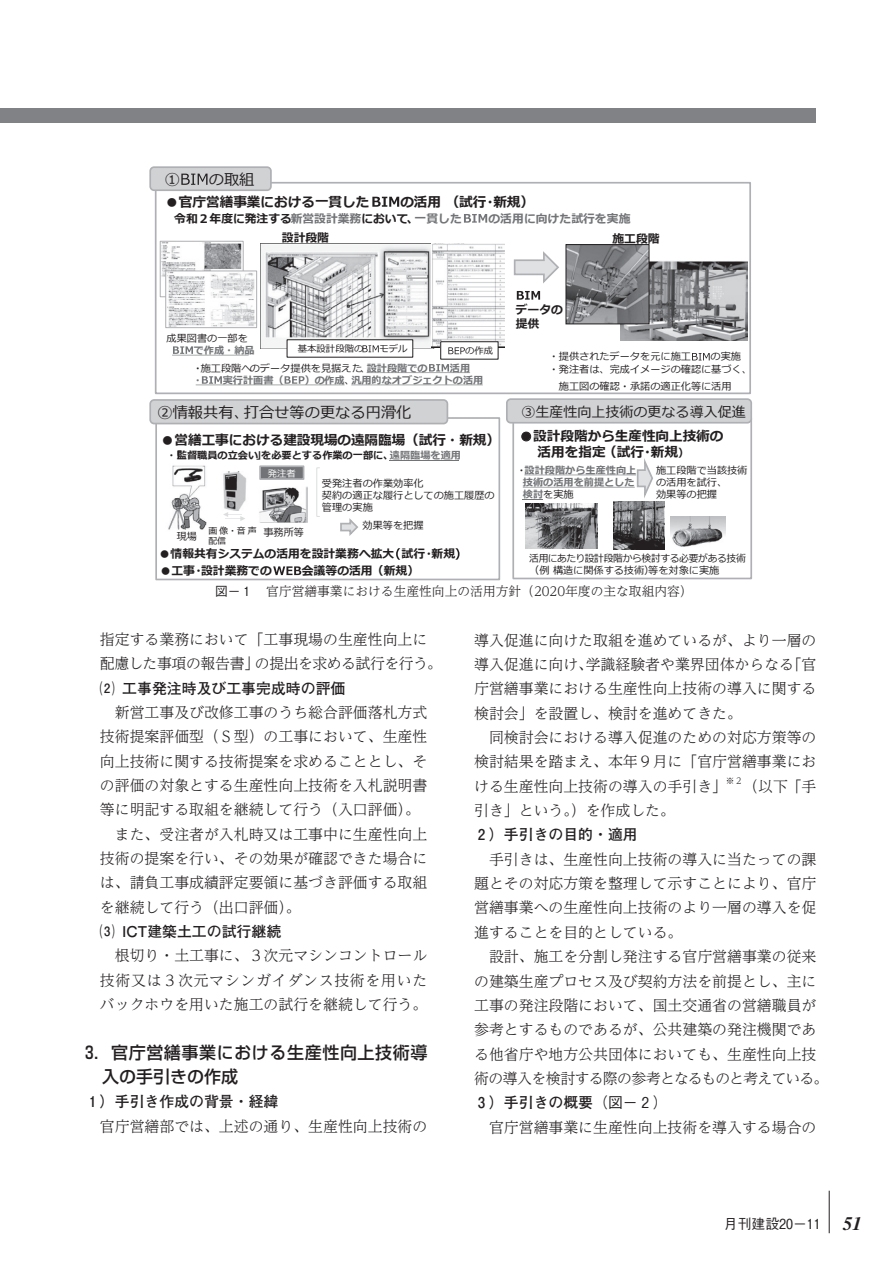
<style>
.page{position:relative;width:893px;height:1263px;background:#fff}
.page>*{position:absolute;margin:0;border:0;box-sizing:border-box;transform-origin:0 0}
.見出し{font:16.95px/24.3px "M Num Shin Go Medium";letter-spacing:.035em;color:#231f20}
.t1{font:15.3px "Meiryo";color:#231f20}
.本文{font:300 14.85px/24.3px "UD Reimin Pr 6 N";color:#231f20;text-align:justify}
.小見出し_アキなし{font:14.85px "M Num Futo Go B101 Bold";color:#231f20}
.t2{font:13.95px "Meiryo";color:#231f20}
.ノンブル{font:13.8px "M Num Gothic BBB Medium";color:#231f20}
.t3{font:700 13.65px/16.2px "Meiryo";color:#231f20}
.キャプション{font:300 12.75px "UD Reimin Pr 6 N";color:#231f20}
.t4{font:700 11.85px/14.2px "Meiryo";color:#231f20}
.t5{font:700 11.85px "Meiryo";color:#727477}
.t6{font:10.2px/12.1px "Meiryo";color:#231f20}
.t7{font:700 10.2px/12.1px "Meiryo";color:#727477}
.t8{font:10.2px/12.1px "Meiryo";letter-spacing:-.02em;color:#231f20;scale:.96 1}
.t9{font:700 10.2px "Meiryo";color:#231f20}
.t10{font:9.3px "Meiryo";color:#231f20}
.t11{font:9.3px "Meiryo";color:#fff}
.t12{font:9px/10.5px "Meiryo";color:#231f20}
.本文-2{font:300 8.7px "UD Reimin Pr 6 N";color:#231f20}
.s1{color:#727477}
.s2{font-weight:700;color:#727477}
.s3{font-weight:400;color:#231f20}
.s4{font-weight:400}
.s5{font-size:10.2px}
.s6{font-size:10.95px}
.s7{font-family:"M Num Gothic BBB Medium";font-weight:400}
.s8{font-family:"M Num Gothic BBB Medium"}
.s9{font-family:"Times";font-weight:700;font-style:italic;font-size:19.2px}
</style>
<div class="page">
<hr style="left:829px;top:1191px;width:1px;height:42px;background:#231f20">
<div style="left:0;top:108px;width:816px;height:15px;background:#808285"></div>
<div style="left:155px;top:182px;width:596px;height:212px;border:2px solid #afb0b4"></div>
<svg style="left:372px;top:197px;width:27px;height:10px"></svg>
<div style="left:512px;top:417px;width:240px;height:162px;border:2px solid #afb0b4"></div>
<div style="left:507px;top:399px;width:244px;height:24px;background:#d1d2d4;border-radius:4px"></div>
<div style="left:506px;top:398px;width:246px;height:26px;border:2px solid #afb0b4;border-radius:4px"></div>
<div style="left:260px;top:466px;width:44px;height:13px;background:#727376"></div>
<div style="left:259px;top:465px;width:45px;height:15px;border:2px solid #afb0b4"></div>
<div style="left:155px;top:417px;width:345px;height:163px;border:2px solid #afb0b4"></div>
<svg style="left:396px;top:548px;width:4px;height:12px"></svg>
<svg style="left:455px;top:548px;width:4px;height:12px"></svg>
<div style="left:150px;top:400px;width:297px;height:24px;background:#d1d2d4;border-radius:4px"></div>
<div style="left:149px;top:399px;width:299px;height:25px;border:2px solid #afb0b4;border-radius:4px"></div>
<svg style="left:521px;top:432px;width:10px;height:9px"></svg>
<svg style="left:273px;top:566px;width:28px;height:9px"></svg>
<div style="left:150px;top:167px;width:121px;height:23px;background:#d1d2d4;border-radius:4px"></div>
<div style="left:149px;top:166px;width:123px;height:25px;border:2px solid #afb0b4;border-radius:4px"></div>
<svg style="left:181px;top:174px;width:27px;height:11px"></svg>
<img style="left:162px;top:243px;width:79px;height:34px">
<div style="left:160px;top:241px;width:83px;height:56px;border:1px solid #afb0b4"></div>
<img style="left:167px;top:273px;width:88px;height:53px">
<div style="left:165px;top:271px;width:92px;height:57px;border:1px solid #afb0b4"></div>
<svg style="left:172px;top:346px;width:77px;height:10px"></svg>
<img style="left:261px;top:244px;width:175px;height:104px">
<div style="left:287px;top:340px;width:126px;height:17px;background:#fff"></div>
<div style="left:287px;top:339px;width:126px;height:18px;border:1px solid #231f20"></div>
<svg style="left:362px;top:345px;width:17px;height:7px"></svg>
<svg style="left:464px;top:214px;width:23px;height:9px"></svg>
<img style="left:620px;top:261px;width:127px;height:79px">
<svg style="left:692px;top:353px;width:18px;height:7px"></svg>
<img style="left:568px;top:246px;width:79px;height:76px">
<div style="left:566px;top:244px;width:83px;height:80px;border:1px solid #231f20"></div>
<svg style="left:513px;top:251px;width:46px;height:49px"></svg>
<svg style="left:367px;top:364px;width:103px;height:9px"></svg>
<svg style="left:196px;top:376px;width:149px;height:10px"></svg>
<svg style="left:351px;top:385px;width:132px;height:1px"></svg>
<img style="left:525px;top:504px;width:73px;height:45px">
<img style="left:671px;top:517px;width:54px;height:30px">
<img style="left:613px;top:502px;width:51px;height:47px">
<svg style="left:523px;top:458px;width:131px;height:44px"></svg>
<img style="left:259px;top:486px;width:49px;height:37px">
<hr style="left:390px;top:460px;width:69px;height:1px;background:#727477">
<img style="left:168px;top:465px;width:39px;height:65px">
<img style="left:223px;top:471px;width:23px;height:39px">
<svg style="left:223px;top:512px;width:22px;height:9px"></svg>
<svg style="left:316px;top:467px;width:4px;height:50px"></svg>
<svg style="left:340px;top:518px;width:18px;height:18px"></svg>
<img style="left:432px;top:244px;width:73px;height:103px">
<div style="left:441px;top:342px;width:57px;height:17px;background:#fff"></div>
<div style="left:440px;top:341px;width:58px;height:18px;border:1px solid #231f20"></div>
<svg style="left:448px;top:347px;width:17px;height:7px"></svg>
<p class="t1" style="left:165px;top:169px;width:17px">①</p>
<p class="t1" style="left:209px;top:169px;width:47px">の取組</p>
<p class="t3" style="left:165px;top:194px;width:206px">●官庁営繕事業における一貫した</p>
<p class="t3" style="left:400px;top:194px;width:135px">の活用（試行・新規）</p>
<p class="t4" style="left:174px;top:212px;width:289px">令和２年度に発注する<span class="s1">新営設計業務</span>において、<span class="s1">一貫した</span></p>
<p class="t5" style="left:488px;top:210px;width:143px">の活用に向けた試行を実施</p>
<p class="t4" style="left:282px;top:231px;width:49px">設計段階</p>
<p class="t4" style="left:612px;top:232px;width:49px">施工段階</p>
<p class="t6" style="left:194px;top:332px;width:62px;text-indent:-27px">成果図書の一部を<span class="s2">で作成・納品</span></p>
<p class="t10" style="left:298px;top:342px;width:67px">基本設計段階の</p>
<p class="t10" style="left:380px;top:342px;width:29px">モデル</p>
<p class="t10" style="left:465px;top:344px;width:30px">の作成</p>
<p class="t6" style="left:193px;top:362px;width:236px">・施工段階へのデータ提供を見据えた、<span class="s2">設計段階での</span></p>
<p class="t7" style="left:450px;top:362px;width:22px">活用</p>
<p class="t7" style="left:193px;top:374px;width:12px">・</p>
<p class="t7" style="left:223px;top:374px;width:62px">実行計画書（</p>
<p class="t7" style="left:305px;top:374px;width:180px">）の作成<span class="s3">、</span>汎用的なオブジェクトの活用</p>
<p class="t1" style="left:157px;top:402px;width:255px">②情報共有、打合せ等の更なる円滑化</p>
<p class="t3" style="left:161px;top:433px;width:341px"><span class="s4">●</span>営繕工事における建設現場の遠隔臨場（試行・新規）</p>
<p class="t9" style="left:167px;top:448px;width:296px">・「監督職員の立会い」を必要とする作業の一部に、<span class="s1">遠隔臨場を適用</span></p>
<p class="t6" style="left:322px;top:477px;width:174px">受発注者の作業効率化<br>契約の適正な履行としての施工履歴の管理の実施</p>
<p class="t6" style="left:177px;top:531px;width:22px">現場</p>
<p class="t12" style="left:208px;top:525px;width:97px">画像・音声 <span class="s5">事務所等</span>配信</p>
<p class="t11" style="left:268px;top:467px;width:30px">発注者</p>
<p class="t6" style="left:363px;top:520px;width:63px">効果等を把握</p>
<p class="t4" style="left:159px;top:547px;width:298px"><span class="s4">●</span>情報共有システムの活用を設計業務へ拡大 試行・新規</p>
<p class="t4" style="left:160px;top:564px;width:114px"><span class="s4">●</span>工事・設計業務での</p>
<p class="t4" style="left:302px;top:564px;width:119px">会議等の活用（新規）</p>
<p class="t4" style="left:516px;top:303px;width:49px">データの提供</p>
<p class="t6" style="left:549px;top:351px;width:144px">・提供されたデータを元に施工</p>
<p class="t6" style="left:549px;top:351px;width:205px;text-indent:162px">の実施・発注者は、完成イメージの確認に基づく、</p>
<p class="t6" style="left:559px;top:381px;width:174px">施工図の確認・承諾の適正化等に活用</p>
<p class="t2" style="left:521px;top:402px;width:226px">③生産性向上技術の更なる導入促進</p>
<p class="t3" style="left:537px;top:429px;width:187px;text-indent:-18px"><span class="s4">●</span>設計段階から生産性向上技術の活用を指定（試行・新規<span class="s6">）</span></p>
<p class="t7" style="left:523px;top:465px;width:115px;text-indent:-6px"><span class="s3">・</span>設計段階から生産性向上技術の活用を前提とした検討<span class="s3">を実施</span></p>
<p class="t6" style="left:656px;top:465px;width:93px">施工段階で当該技術の活用を試行、<br>効果等の把握</p>
<p class="t8" style="left:529px;top:552px;width:227px">活用にあたり設計段階から検討する必要がある技術（例構造に関係する技術）等を対象に実施</p>
<p class="キャプション" style="left:215px;top:581px;width:479px"><span class="s7">図－１</span>　官庁営繕事業における生産性向上の活用方針（2020年度の主な取組内容）</p>
<p class="本文" style="left:100px;top:627px;width:344px">指定する業務において「工事現場の生産性向上に配慮した事項の報告書」の提出を求める試行を行う。</p>
<p class="小見出し_アキなし" style="left:100px;top:676px;width:247px">⑵ 工事発注時及び工事完成時の評価</p>
<p class="本文" style="left:100px;top:700px;width:329px;text-indent:15px">新営工事及び改修工事のうち総合評価落札方式技術提案評価型（Ｓ型）の工事において、生産性向上技術に関する技術提案を求めることとし、その評価の対象とする生産性向上技術を入札説明書等に明記する取組を継続して行う（入口評価）。</p>
<p class="本文" style="left:100px;top:821px;width:329px;text-indent:15px">また、受注者が入札時又は工事中に生産性向上技術の提案を行い、その効果が確認できた場合には、請負工事成績評定要領に基づき評価する取組を継続して行う（出口評価）。</p>
<p class="小見出し_アキなし" style="left:100px;top:919px;width:183px">⑶ ICT建築土工の試行継続</p>
<p class="本文" style="left:100px;top:943px;width:329px;text-indent:15px">根切り・土工事に、３次元マシンコントロール技術又は３次元マシンガイダンス技術を用いたバックホウを用いた施工の試行を継続して行う。</p>
<p class="見出し" style="left:102px;top:1038px;width:327px;text-indent:-17px">3．官庁営繕事業における生産性向上技術導入の手引きの作成</p>
<p class="小見出し_アキなし" style="left:85px;top:1090px;width:195px">１）手引き作成の背景・経緯</p>
<p class="本文" style="left:100px;top:1113px;width:329px">官庁営繕部では、上述の通り、生産性向上技術の</p>
<p class="本文" style="left:474px;top:627px;width:344px">導入促進に向けた取組を進めているが、より一層の導入促進に向け、学識経験者や業界団体からなる「官庁営繕事業における生産性向上技術の導入に関する検討会」を設置し、検討を進めてきた。</p>
<p class="本文" style="left:474px;top:725px;width:344px;text-indent:15px">同検討会における導入促進のための対応方策等の検討結果を踏まえ、本年９月に「官庁営繕事業における生産性向上技術の導入の手引き」</p>
<p class="本文-2" style="left:726px;top:774px;width:19px">※２</p>
<p class="本文" style="left:743px;top:773px;width:75px">（以下「手</p>
<p class="本文" style="left:474px;top:798px;width:202px">引き」という。）を作成した。</p>
<p class="小見出し_アキなし" style="left:474px;top:823px;width:165px">２）手引きの目的・適用</p>
<p class="本文" style="left:474px;top:846px;width:344px;text-indent:15px">手引きは、生産性向上技術の導入に当たっての課題とその対応方策を整理して示すことにより、官庁営繕事業への生産性向上技術のより一層の導入を促進することを目的としている。</p>
<p class="本文" style="left:474px;top:944px;width:356px;text-align:left;text-indent:15px">設計、施工を分割し発注する官庁営繕事業の従来の建築生産プロセス及び契約方法を前提とし、主に工事の発注段階において、国土交通省の営繕職員が参考とするものであるが、公共建築の発注機関である他省庁や地方公共団体においても、生産性向上技術の導入を検討する際の参考となるものと考えている。</p>
<p class="小見出し_アキなし" style="left:474px;top:1091px;width:195px">３）手引きの概要<span class="s8">（図－２）</span></p>
<p class="本文" style="left:489px;top:1114px;width:329px">官庁営繕事業に生産性向上技術を導入する場合の</p>
<p class="ノンブル" style="left:724px;top:1213px;width:140px">月刊建設20−11 <span class="s9">51</span></p>
</div>
